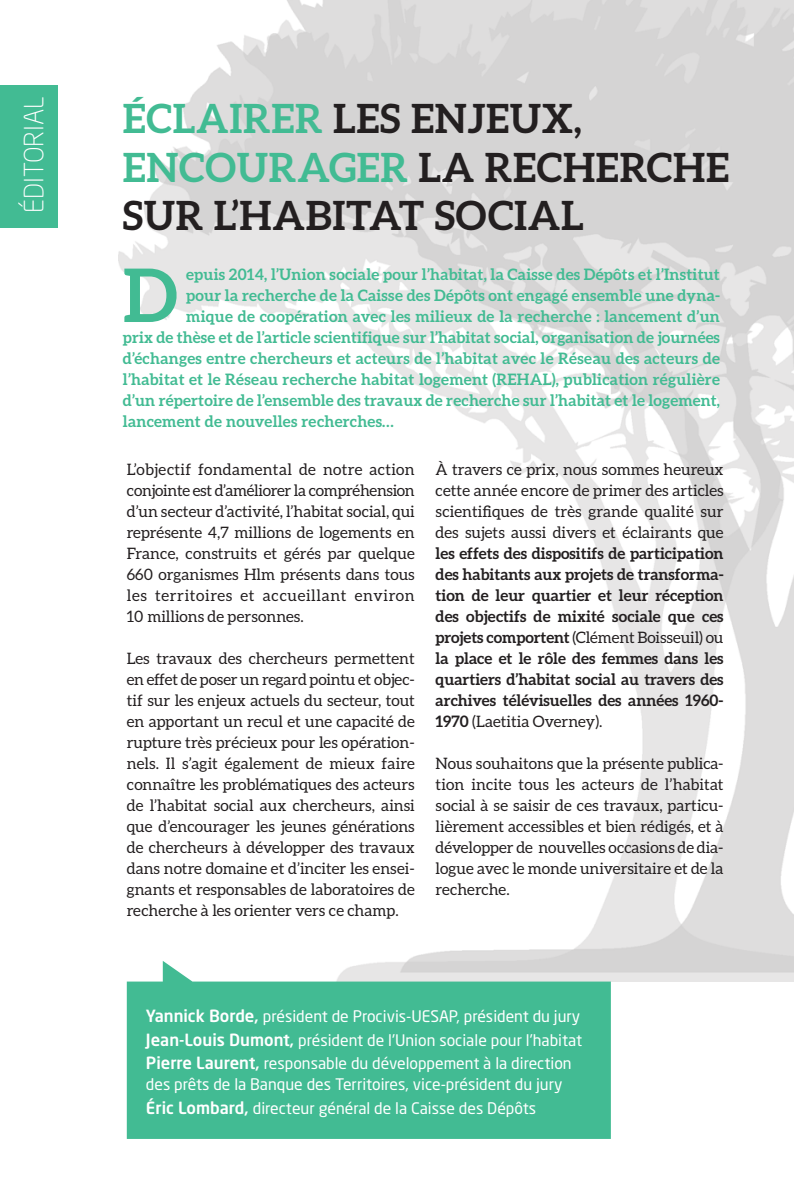
<style>
.page{position:relative;width:794px;height:1191px;background:#fff}
.page>*{position:absolute;margin:0;border:0;box-sizing:border-box;transform-origin:0 0}
.t1{font:700 73.85px "Aleo";color:#42bb93}
.t2{font:700 40.25px/48.3px "Aleo";letter-spacing:.015em;color:#231f20}
.t3{font:300 26.25px "Neo Sans";color:#fff}
.t4{font:15.75px/21px "Aleo";color:#231f20;text-align:justify}
.t5{font:700 15.75px "Aleo";letter-spacing:.015em;color:#42bb93}
.t6{font:700 15.75px/21px "Aleo";color:#231f20;text-align:justify}
.t7{font:15.75px/23.4px "Neo Sans";color:#fff;text-align:justify}
.s1{color:#42bb93}
.s2{font-weight:400}
.s3{font-weight:500;font-size:16.62px}
</style>
<div class="page">
<img style="left:118px;top:0;width:676px;height:981px">
<svg style="left:127px;top:960px;width:484px;height:179px;background:#56c09d"></svg>
<div style="left:0;top:85px;width:57px;height:143px;background:#42bb93"></div>
<h3 class="t3" style="left:24px;top:213px;width:118px;rotate:-90deg">ÉDITORIAL</h3>
<h2 class="t2" style="left:123px;top:98px;width:608px"><span class="s1">ÉCLAIRER</span> LES ENJEUX,<br><span class="s1">ENCOURAGER</span> LA RECHERCHE<br>SUR L’HABITAT SOCIAL</h2>
<h1 class="t1" style="left:123px;top:267px;width:56px">D</h1>
<p class="t5" style="left:186px;top:268px;width:535px">epuis 2014, l’Union sociale pour l’habitat, la Caisse des Dépôts et l’Institut</p>
<p class="t5" style="left:186px;top:289px;width:535px">pour la recherche de la Caisse des Dépôts ont engagé ensemble une dyna-</p>
<p class="t5" style="left:186px;top:310px;width:535px">mique de coopération avec les milieux de la recherche : lancement d’un</p>
<p class="t5" style="left:123px;top:331px;width:598px">prix de thèse et de l’article scientifique sur l’habitat social, organisation de journées</p>
<p class="t5" style="left:123px;top:352px;width:598px">d’échanges entre chercheurs et acteurs de l’habitat avec le Réseau des acteurs de</p>
<p class="t5" style="left:123px;top:373px;width:598px">l’habitat et le Réseau recherche habitat logement (REHAL), publication régulière</p>
<p class="t5" style="left:123px;top:394px;width:598px">d’un répertoire de l’ensemble des travaux de recherche sur l’habitat et le logement,</p>
<p class="t5" style="left:123px;top:415px;width:272px">lancement de nouvelles recherches…</p>
<p class="t4" style="left:127px;top:460px;width:289px">L’objectif fondamental de notre action conjointe est d’améliorer la compréhension d’un secteur d’activité, l’habitat social, qui représente 4,7 millions de logements en France, construits et gérés par quelque 660 organismes Hlm présents dans tous les territoires et accueillant environ 10 millions de personnes.</p>
<p class="t4" style="left:127px;top:649px;width:289px">Les travaux des chercheurs permettent en effet de poser un regard pointu et objec&shy;tif sur les enjeux actuels du secteur, tout en apportant un recul et une capacité de rupture très précieux pour les opération&shy;nels. Il s’agit également de mieux faire connaître les problématiques des acteurs de l’habitat social aux chercheurs, ainsi que d’encourager les jeunes générations de chercheurs à développer des travaux dans notre domaine et d’inciter les ensei&shy;gnants et responsables de laboratoires de recherche à les orienter vers ce champ.</p>
<p class="t4" style="left:435px;top:460px;width:289px">À travers ce prix, nous sommes heureux cette année encore de primer des articles scientifiques de très grande qualité sur des sujets aussi divers et éclairants que</p>
<p class="t6" style="left:435px;top:544px;width:289px">les effets des dispositifs de participation des habitants aux projets de transforma&shy;tion de leur quartier et leur réception des objectifs de mixité sociale que ces projets comportent <span class="s2">(Clément Boisseuil) ou </span>la place et le rôle des femmes dans les quartiers d’habitat social au travers des archives télévisuelles des années 1960- 1970 <span class="s2">(Laetitia Overney).</span></p>
<p class="t4" style="left:435px;top:754px;width:289px">Nous souhaitons que la présente publica&shy;tion incite tous les acteurs de l’habitat social à se saisir de ces travaux, particu&shy;lièrement accessibles et bien rédigés, et à développer de nouvelles occasions de dia&shy;logue avec le monde universitaire et de la recherche.</p>
<p class="t7" style="left:146px;top:1006px;width:438px"><span class="s3">Yannick Borde,</span> président de Procivis-UESAP, président du jury <span class="s3">Jean-Louis Dumont,</span> président de l'Union sociale pour l'habitat <span class="s3">Pierre Laurent,</span> responsable du développement à la direction</p>
<p class="t7" style="left:146px;top:1074px;width:418px">des prêts de la Banque des Territoires, vice-président du jury<br><span class="s3">Éric Lombard,</span> directeur général de la Caisse des Dépôts</p>
</div>
